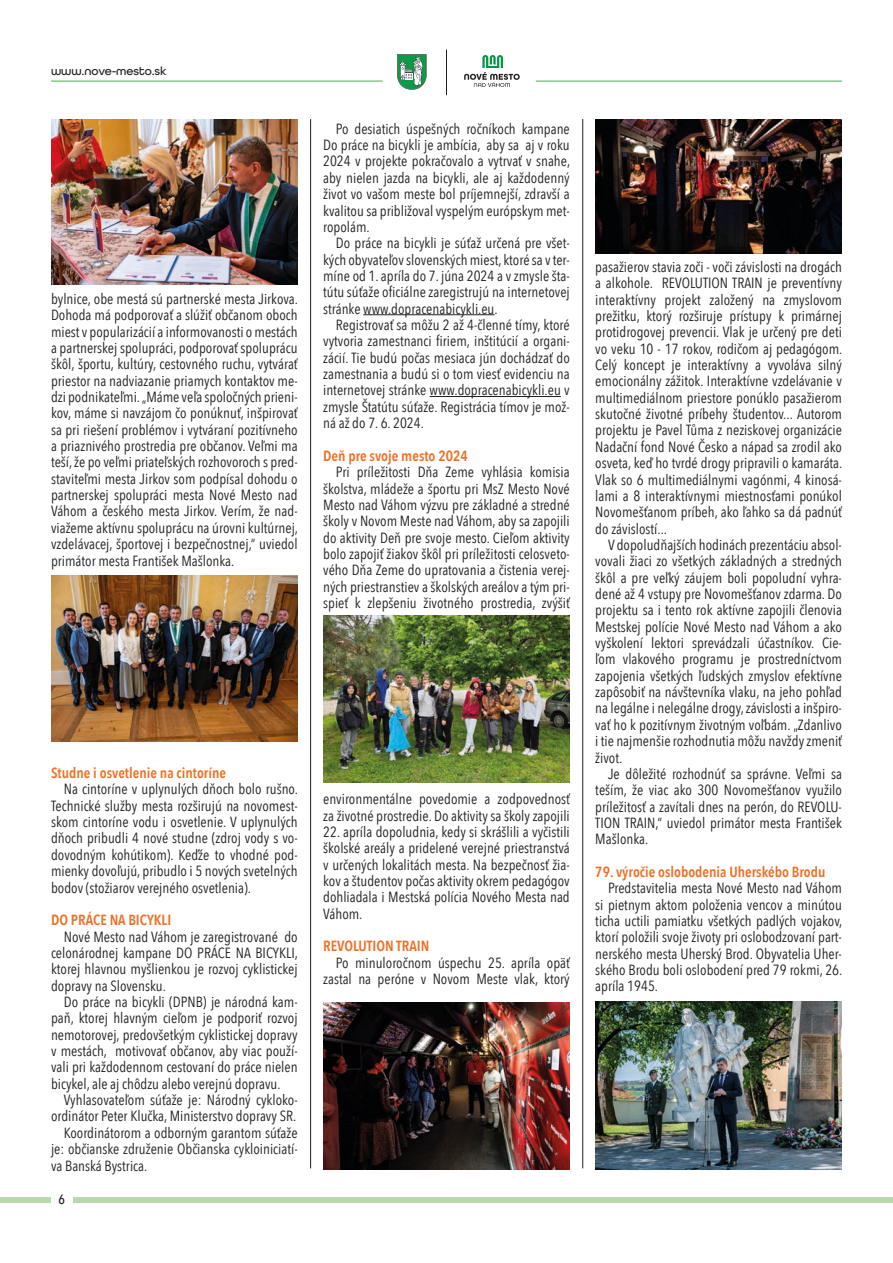
<style>
.page{position:relative;width:893px;height:1263px;background:#fff}
.page>*{position:absolute;margin:0;border:0;box-sizing:border-box;transform-origin:0 0}
.t1{font:14.7px/16.4px "Avenir Next Condensed";color:#231f20;text-align:justify}
.t2{font:600 14.7px "Avenir Next Condensed";color:#ed7026}
.t3{font:500 13.5px "Avenir Next Condensed";color:#231f20}
.t4{font:500 12px "All Round Gothic";color:#231f20}
</style>
<div class="page">
<hr style="left:536px;top:81px;width:306px;height:1px;background:#47ae4d">
<hr style="left:51px;top:81px;width:332px;height:1px;background:#47ae4d">
<div style="left:0;top:1197px;width:893px;height:6px;background:#b7d9ad"></div>
<div style="left:51px;top:1189px;width:21px;height:16px;background:#fff"></div>
<hr style="left:446px;top:50px;width:1px;height:45px;background:#231f20">
<svg style="left:397px;top:54px;width:30px;height:36px"></svg>
<svg style="left:464px;top:55px;width:56px;height:32px"></svg>
<hr style="left:363px;top:314px;width:132px;height:1px;background:#231f20">
<hr style="left:430px;top:396px;width:131px;height:1px;background:#231f20">
<hr style="left:310px;top:119px;width:1px;height:1049px;background:#231f20">
<hr style="left:582px;top:119px;width:1px;height:1049px;background:#231f20">
<img style="left:51px;top:119px;width:247px;height:166px">
<img style="left:323px;top:1002px;width:247px;height:167px">
<img style="left:323px;top:615px;width:247px;height:168px">
<img style="left:595px;top:1002px;width:247px;height:167px">
<img style="left:51px;top:575px;width:247px;height:166px">
<img style="left:595px;top:119px;width:247px;height:134px">
<p class="t4" style="left:51px;top:64px;width:117px">www.nove-mesto.sk</p>
<p class="t1" style="left:51px;top:290px;width:249px">bylnice, obe mestá sú partnerské mesta Jirkova.<br>Dohoda má podporovať a slúžiť občanom oboch miest v popularizácií a informovanosti o mestách a partnerskej spolupráci, podporovať spoluprácu škôl, športu, kultúry, cestovného ruchu, vytvárať priestor na nadviazanie priamych kontaktov me&shy;dzi podnikateľmi. „Máme veľa spoločných prieni&shy;kov, máme si navzájom čo ponúknuť, inšpirovať sa pri riešení problémov i vytváraní pozitívneho a priaznivého prostredia pre občanov. Veľmi ma teší, že po veľmi priateľských rozhovoroch s pred&shy;staviteľmi mesta Jirkov som podpísal dohodu o partnerskej spolupráci mesta Nové Mesto nad Váhom a českého mesta Jirkov. Verím, že nad&shy;viažeme aktívnu spoluprácu na úrovni kultúrnej, vzdelávacej, športovej i bezpečnostnej,“ uviedol primátor mesta František Mašlonka.</p>
<p class="t2" style="left:51px;top:760px;width:177px">Studne i osvetlenie na cintoríne</p>
<p class="t1" style="left:51px;top:780px;width:249px;text-indent:13px">Na cintoríne v uplynulých dňoch bolo rušno.<br>Technické služby mesta rozširujú na novomest&shy;skom cintoríne vodu i osvetlenie. V uplynulých dňoch pribudli 4 nové studne (zdroj vody s vo&shy;dovodným kohútikom). Keďže to vhodné pod&shy;mienky dovoľujú, pribudlo i 5 nových svetelných bodov (stožiarov verejného osvetlenia).</p>
<p class="t2" style="left:51px;top:907px;width:122px">DO PRÁCE NA BICYKLI</p>
<p class="t1" style="left:51px;top:927px;width:249px;text-indent:13px">Nové Mesto nad Váhom je zaregistrované do celonárodnej kampane DO PRÁCE NA BICYKLI, ktorej hlavnou myšlienkou je rozvoj cyklistickej dopravy na Slovensku.</p>
<p class="t1" style="left:51px;top:993px;width:248px;text-indent:13px">Do práce na bicykli (DPNB) je národná kam&shy;paň, ktorej hlavným cieľom je podporiť rozvoj nemotorovej, predovšetkým cyklistickej dopravy v mestách, motivovať občanov, aby viac použí&shy;vali pri každodennom cestovaní do práce nielen bicykel, ale aj chôdzu alebo verejnú dopravu.</p>
<p class="t1" style="left:64px;top:1091px;width:235px">Vyhlasovateľom súťaže je: Národný cykloko-</p>
<p class="t1" style="left:51px;top:1107px;width:247px">ordinátor Peter Klučka, Ministerstvo dopravy SR.</p>
<p class="t1" style="left:64px;top:1124px;width:235px">Koordinátorom a odborným garantom súťaže</p>
<p class="t1" style="left:51px;top:1140px;width:248px">je: občianske združenie Občianska cykloiniciatí-</p>
<p class="t1" style="left:51px;top:1156px;width:98px">va Banská Bystrica.</p>
<p class="t3" style="left:58px;top:1191px;width:8px">6</p>
<p class="t1" style="left:323px;top:120px;width:249px;text-indent:13px">Po desiatich úspešných ročníkoch kampane Do práce na bicykli je ambícia, aby sa aj v roku 2024 v projekte pokračovalo a vytrvať v snahe, aby nielen jazda na bicykli, ale aj každodenný život vo vašom meste bol príjemnejší, zdravší a kvalitou sa približoval vyspelým európskym met&shy;ropolám.</p>
<p class="t1" style="left:323px;top:234px;width:248px;text-indent:13px">Do práce na bicykli je súťaž určená pre všet&shy;kých obyvateľov slovenských miest, ktoré sa v ter&shy;míne od 1. apríla do 7. júna 2024 a v zmysle šta&shy;tútu súťaže oficiálne zaregistrujú na internetovej stránke www.dopracenabicykli.eu.</p>
<p class="t1" style="left:323px;top:316px;width:248px;text-indent:13px">Registrovať sa môžu 2 až 4-členné tímy, ktoré vytvoria zamestnanci firiem, inštitúcií a organi&shy;zácií. Tie budú počas mesiaca jún dochádzať do zamestnania a budú si o tom viesť evidenciu na internetovej stránke www.dopracenabicykli.eu v zmysle Štatútu súťaže. Registrácia tímov je mož&shy;ná až do 7. 6. 2024.</p>
<p class="t2" style="left:323px;top:443px;width:146px">Deň pre svoje mesto 2024</p>
<p class="t1" style="left:323px;top:463px;width:248px;text-indent:13px">Pri príležitosti Dňa Zeme vyhlásia komisia školstva, mládeže a športu pri MsZ Mesto Nové Mesto nad Váhom výzvu pre základné a stredné školy v Novom Meste nad Váhom, aby sa zapojili do aktivity Deň pre svoje mesto. Cieľom aktivity bolo zapojiť žiakov škôl pri príležitosti celosveto&shy;vého Dňa Zeme do upratovania a čistenia verej&shy;ných priestranstiev a školských areálov a tým pri&shy;spieť k zlepšeniu životného prostredia, zvýšiť</p>
<p class="t1" style="left:323px;top:790px;width:248px">environmentálne povedomie a zodpovednosť za životné prostredie. Do aktivity sa školy zapojili</p>
<p class="t1" style="left:323px;top:823px;width:248px">22. apríla dopoludnia, kedy si skrášlili a vyčistili školské areály a pridelené verejné priestranstvá v určených lokalitách mesta. Na bezpečnosť žia&shy;kov a študentov počas aktivity okrem pedagógov dohliadala i Mestská polícia Nového Mesta nad Váhom.</p>
<p class="t2" style="left:323px;top:933px;width:108px">REVOLUTION TRAIN</p>
<p class="t1" style="left:323px;top:954px;width:248px;text-align:right">Po minuloročnom úspechu 25. apríla opäť zastal na peróne v Novom Meste vlak, ktorý</p>
<p class="t1" style="left:595px;top:258px;width:249px">pasažierov stavia zoči - voči závislosti na drogách a alkohole. REVOLUTION TRAIN je preventívny interaktívny projekt založený na zmyslovom prežitku, ktorý rozširuje prístupy k primárnej protidrogovej prevencii. Vlak je určený pre deti vo veku 10 - 17 rokov, rodičom aj pedagógom.<br>Celý koncept je interaktívny a vyvoláva silný emocionálny zážitok. Interaktívne vzdelávanie v multimediálnom priestore ponúklo pasažierom skutočné životné príbehy študentov... Autorom projektu je Pavel Tůma z neziskovej organizácie Nadační fond Nové Česko a nápad sa zrodil ako osveta, keď ho tvrdé drogy pripravili o kamaráta.<br>Vlak so 6 multimediálnymi vagónmi, 4 kinosá&shy;lami a 8 interaktívnymi miestnosťami ponúkol Novomešťanom príbeh, ako ľahko sa dá padnúť do závislostí...</p>
<p class="t1" style="left:595px;top:536px;width:248px;text-indent:13px">V dopoludňajších hodinách prezentáciu absol&shy;vovali žiaci zo všetkých základných a stredných škôl a pre veľký záujem boli popoludní vyhra&shy;dené až 4 vstupy pre Novomešťanov zdarma. Do projektu sa i tento rok aktívne zapojili členovia Mestskej polície Nové Mesto nad Váhom a ako vyškolení lektori sprevádzali účastníkov. Cie&shy;ľom vlakového programu je prostredníctvom zapojenia všetkých ľudských zmyslov efektívne zapôsobiť na návštevníka vlaku, na jeho pohľad na legálne i nelegálne drogy, závislosti a inšpiro&shy;vať ho k pozitívnym životným voľbám. „Zdanlivo i tie najmenšie rozhodnutia môžu navždy zmeniť život.</p>
<p class="t1" style="left:595px;top:765px;width:248px;text-indent:13px">Je dôležité rozhodnúť sa správne. Veľmi sa teším, že viac ako 300 Novomešťanov využilo príležitosť a zavítali dnes na perón, do REVOLU-TION TRAIN,“ uviedol primátor mesta František Mašlonka.</p>
<p class="t2" style="left:595px;top:859px;width:232px">79. výročie oslobodenia Uherskébo Brodu</p>
<p class="t1" style="left:595px;top:879px;width:249px;text-indent:13px">Predstavitelia mesta Nové Mesto nad Váhom si pietnym aktom položenia vencov a minútou ticha uctili pamiatku všetkých padlých vojakov, ktorí položili svoje životy pri oslobodzovaní part&shy;nerského mesta Uherský Brod. Obyvatelia Uher&shy;ského Brodu boli oslobodení pred 79 rokmi, 26. apríla 1945.</p>
</div>
